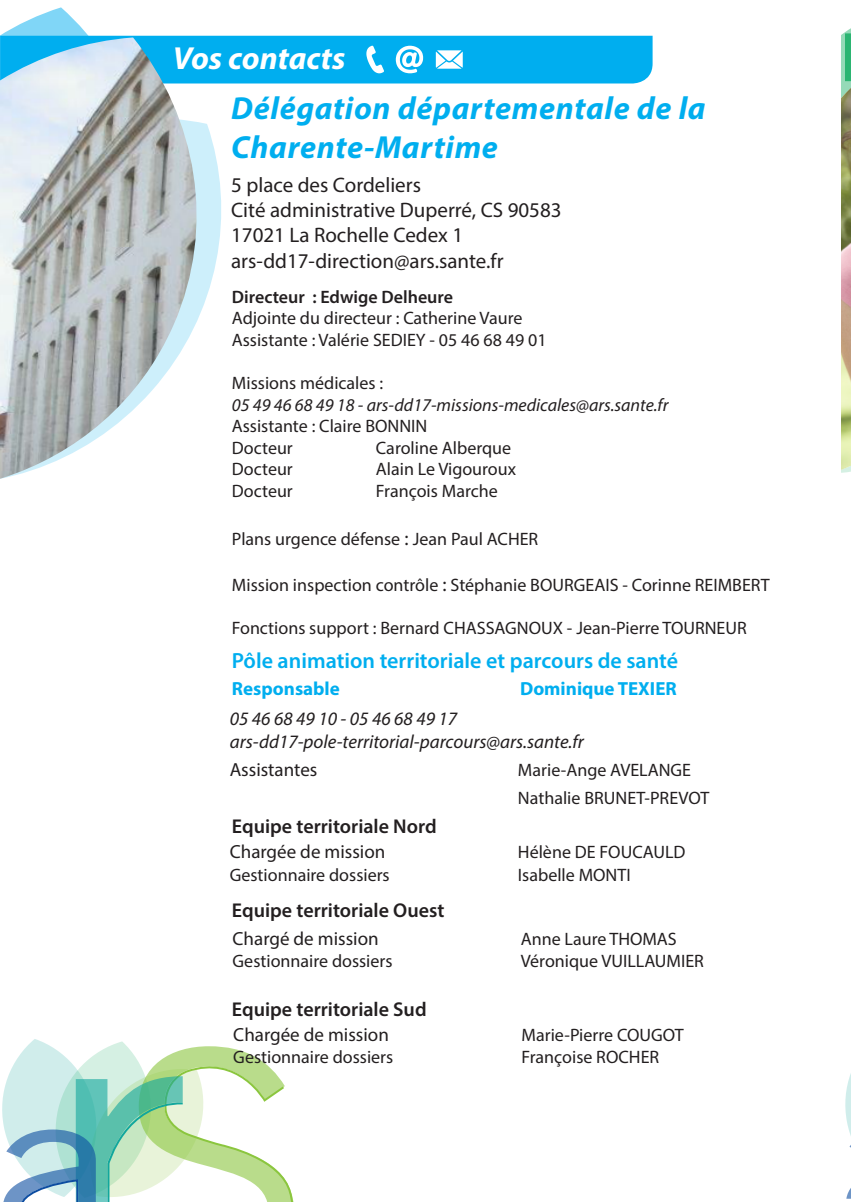
<style>
.page{position:relative;width:851px;height:1202px;background:#fff}
.page>*{position:absolute;margin:0;border:0;box-sizing:border-box;transform-origin:0 0}
.t1{font:italic 700 32px "Myriad Pro";letter-spacing:.02em;color:#00aeef}
.t2{font:italic 700 32px "Myriad Pro";color:#fff}
.t3{font:600 22px "Myriad Pro";color:#00aeef}
.t4{font:21px "Myriad Pro";color:#231f20}
.t5{font:600 20px "Myriad Pro";color:#231f20}
.t6{font:italic 19px "Myriad Pro";color:#231f20}
.t7{font:19px "Myriad Pro";color:#231f20}
.t8{font:700 19px "Myriad Pro";color:#00aeef}
.t9{font:18px "Myriad Pro";color:#231f20}
.t10{font:italic 18px "Myriad Pro";color:#231f20}
.t11{font:600 18px "Myriad Pro";color:#231f20}
.s1{font-size:20px}
</style>
<div class="page">
<svg style="left:0;top:7px;width:166px;height:29px"></svg>
<svg style="left:216px;top:159px;width:5px;height:102px"></svg>
<svg style="left:2px;top:1039px;width:292px;height:163px"></svg>
<svg style="left:845px;top:1076px;width:5px;height:123px"></svg>
<div style="left:0;top:36px;width:652px;height:47px;background:#00aeef"></div>
<img style="left:0;top:37px;width:216px;height:442px">
<img style="left:841px;top:88px;width:9px;height:382px">
<p class="t2" style="left:173px;top:37px;width:174px">Vos contacts</p>
<p class="t1" style="left:231px;top:88px;width:476px">Délégation départementale de la</p>
<p class="t1" style="left:231px;top:126px;width:268px">Charente-Martime</p>
<p class="t4" style="left:231px;top:172px;width:191px">5 place des Cordeliers</p>
<p class="t4" style="left:231px;top:197px;width:332px">Cité administrative Duperré, CS 90583</p>
<p class="t4" style="left:231px;top:222px;width:233px">17021 La Rochelle Cedex 1</p>
<p class="t4" style="left:231px;top:248px;width:274px">ars-dd17-direction@ars.sante.fr</p>
<p class="t11" style="left:232px;top:285px;width:223px">Directeur : Edwige Delheure</p>
<p class="t9" style="left:232px;top:307px;width:292px">Adjointe du directeur : Catherine Vaure</p>
<p class="t9" style="left:232px;top:329px;width:316px">Assistante : Valérie SEDIEY - 05 46 68 49 01</p>
<p class="t9" style="left:232px;top:372px;width:153px">Missions médicales :</p>
<p class="t10" style="left:232px;top:393px;width:438px">05 49 46 68 49 18 - ars-dd17-missions-medicales@ars.sante.fr</p>
<p class="t9" style="left:232px;top:415px;width:197px">Assistante : Claire BONNIN</p>
<p class="t9" style="left:232px;top:437px;width:62px">Docteur</p>
<p class="t9" style="left:376px;top:437px;width:137px">Caroline Alberque</p>
<p class="t9" style="left:232px;top:458px;width:62px">Docteur</p>
<p class="t9" style="left:376px;top:458px;width:142px">Alain Le Vigouroux</p>
<p class="t9" style="left:232px;top:480px;width:62px">Docteur</p>
<p class="t9" style="left:376px;top:480px;width:123px">François Marche</p>
<p class="t9" style="left:232px;top:528px;width:308px">Plans urgence défense <span class="s1">:</span> Jean Paul ACHER</p>
<p class="t9" style="left:232px;top:573px;width:539px">Mission inspection contrôle <span class="s1">:</span> Stéphanie BOURGEAIS - Corinne REIMBERT</p>
<p class="t9" style="left:232px;top:617px;width:516px">Fonctions support : Bernard CHASSAGNOUX - Jean-Pierre TOURNEUR</p>
<p class="t3" style="left:232px;top:647px;width:448px">Pôle animation territoriale et parcours de santé</p>
<p class="t8" style="left:232px;top:676px;width:109px">Responsable</p>
<p class="t8" style="left:520px;top:676px;width:158px">Dominique TEXIER</p>
<p class="t6" style="left:230px;top:707px;width:229px">05 46 68 49 10 - 05 46 68 49 17</p>
<p class="t6" style="left:230px;top:729px;width:355px">ars-dd17-pole-territorial-parcours@ars.sante.fr</p>
<p class="t7" style="left:230px;top:757px;width:89px">Assistantes</p>
<p class="t9" style="left:518px;top:758px;width:175px">Marie-Ange AVELANGE</p>
<p class="t9" style="left:518px;top:786px;width:193px">Nathalie BRUNET-PREVOT</p>
<p class="t5" style="left:232px;top:813px;width:206px">Equipe territoriale Nord</p>
<p class="t7" style="left:230px;top:840px;width:157px">Chargée de mission</p>
<p class="t9" style="left:518px;top:841px;width:169px">Hélène DE FOUCAULD</p>
<p class="t9" style="left:230px;top:864px;width:161px">Gestionnaire dossiers</p>
<p class="t9" style="left:518px;top:864px;width:114px">Isabelle MONTI</p>
<p class="t5" style="left:232px;top:897px;width:214px">Equipe territoriale Ouest</p>
<p class="t7" style="left:232px;top:927px;width:147px">Chargé de mission</p>
<p class="t9" style="left:520px;top:928px;width:157px">Anne Laure THOMAS</p>
<p class="t9" style="left:232px;top:949px;width:161px">Gestionnaire dossiers</p>
<p class="t9" style="left:520px;top:949px;width:184px">Véronique VUILLAUMIER</p>
<p class="t5" style="left:232px;top:996px;width:196px">Equipe territoriale Sud</p>
<p class="t7" style="left:233px;top:1022px;width:157px">Chargée de mission</p>
<p class="t9" style="left:521px;top:1023px;width:164px">Marie-Pierre COUGOT</p>
<p class="t9" style="left:233px;top:1046px;width:161px">Gestionnaire dossiers</p>
<p class="t9" style="left:521px;top:1046px;width:139px">Françoise ROCHER</p>
</div>
